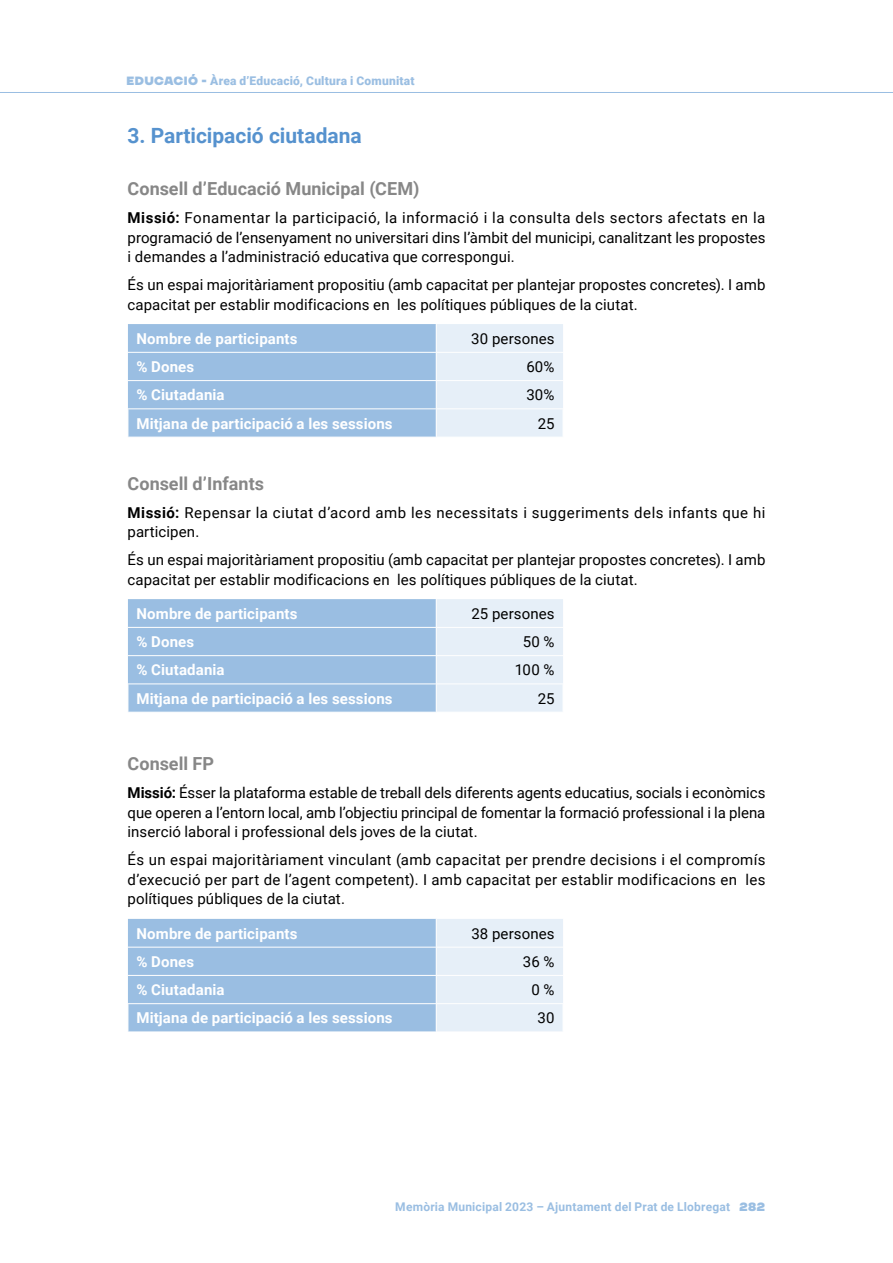
<style>
.page{position:relative;width:893px;height:1263px;background:#fff}
.page>*{position:absolute;margin:0;border:0;box-sizing:border-box;transform-origin:0 0}
.pa_de_text{font:700 21px "Roboto";color:#5692ce}
.pa_de_text-2{font:700 18px "Roboto";color:#878787}
.pa_de_text-3{font:15px/19.5px "Roboto";letter-spacing:.005em;color:#000;text-align:justify}
.pa_de_text-4{font:700 15px "Roboto";letter-spacing:.01em;color:#fff}
.pa_de_text-5{font:15px/19.5px "Roboto";letter-spacing:.035em;color:#000}
.t1{font:700 12px "Roboto";letter-spacing:.015em;color:#9abee2}
.t2{font:900 12px "Roboto";letter-spacing:.015em;color:#9abee2}
.s1{font-family:"CHANEY";font-weight:400}
.s2{font-weight:700}
.s3{font-weight:400;color:#fff}
</style>
<div class="page">
<hr style="left:0;top:92px;width:893px;height:1px;background:#9abee2">
<svg style="left:128px;top:324px;width:435px;height:113px;background:#b2cde9"></svg>
<svg style="left:128px;top:599px;width:435px;height:113px;background:#b2cde9"></svg>
<svg style="left:128px;top:919px;width:435px;height:112px;background:#b2cde8"></svg>
<p class="t2" style="left:126px;top:72px;width:289px"><span class="s1">EDUCACIÓ -</span> Àrea d’Educació, Cultura i Comunitat</p>
<p class="pa_de_text" style="left:128px;top:121px;width:236px">3. Participació ciutadana</p>
<p class="pa_de_text-2" style="left:128px;top:176px;width:293px">Consell d’Educació Municipal (CEM)</p>
<p class="pa_de_text-3" style="left:128px;top:207px;width:639px"><span class="s2">Missió:</span> Fonamentar la participació, la informació i la consulta dels sectors afectats en la programació de l’ensenyament no universitari dins l’àmbit del municipi, canalitzant les propostes i demandes a l’administració educativa que correspongui.</p>
<p class="pa_de_text-3" style="left:128px;top:274px;width:639px">És un espai majoritàriament propositiu (amb capacitat per plantejar propostes concretes). I amb capacitat per establir modificacions en les polítiques públiques de la ciutat.</p>
<p class="pa_de_text-4" style="left:136px;top:328px;width:163px">Nombre de participants</p>
<p class="pa_de_text-3" style="left:471px;top:328px;width:85px">30 persones</p>
<p class="pa_de_text-4" style="left:136px;top:356px;width:59px">% Dones</p>
<p class="pa_de_text-3" style="left:526px;top:356px;width:30px">60%</p>
<p class="pa_de_text-4" style="left:136px;top:384px;width:90px">% Ciutadania</p>
<p class="pa_de_text-3" style="left:526px;top:385px;width:30px">30%</p>
<p class="pa_de_text-4" style="left:136px;top:413px;width:258px">Mitjana de participació a les sessions</p>
<p class="pa_de_text-3" style="left:538px;top:413px;width:18px">25</p>
<p class="pa_de_text-2" style="left:128px;top:471px;width:138px">Consell d’Infants</p>
<p class="pa_de_text-5" style="left:128px;top:502px;width:639px"><span class="s2">Missió:</span> Repensar la ciutat d’acord amb les necessitats i suggeriments dels infants que hi participen.</p>
<p class="pa_de_text-3" style="left:128px;top:549px;width:639px">És un espai majoritàriament propositiu (amb capacitat per plantejar propostes concretes). I amb capacitat per establir modificacions en les polítiques públiques de la ciutat.</p>
<p class="pa_de_text-4" style="left:136px;top:603px;width:163px">Nombre de participants</p>
<p class="pa_de_text-3" style="left:471px;top:603px;width:85px">25 persones</p>
<p class="pa_de_text-4" style="left:136px;top:631px;width:59px">% Dones</p>
<p class="pa_de_text-3" style="left:523px;top:631px;width:33px">50 %</p>
<p class="pa_de_text-4" style="left:136px;top:659px;width:90px">% Ciutadania</p>
<p class="pa_de_text-3" style="left:515px;top:660px;width:41px">100 %</p>
<p class="pa_de_text-4" style="left:136px;top:688px;width:258px">Mitjana de participació a les sessions</p>
<p class="pa_de_text-3" style="left:538px;top:688px;width:18px">25</p>
<p class="pa_de_text-2" style="left:128px;top:751px;width:88px">Consell FP</p>
<p class="pa_de_text-3" style="left:128px;top:783px;width:639px"><span class="s2">Missió:</span> Ésser la plataforma estable de treball dels diferents agents educatius, socials i econòmics que operen a l’entorn local, amb l’objectiu principal de fomentar la formació professional i la plena inserció laboral i professional dels joves de la ciutat.</p>
<p class="pa_de_text-3" style="left:128px;top:850px;width:639px">És un espai majoritàriament vinculant (amb capacitat per prendre decisions i el compromís d’execució per part de l’agent competent). I amb capacitat per establir modificacions en les polítiques públiques de la ciutat.</p>
<p class="pa_de_text-4" style="left:136px;top:923px;width:163px">Nombre de participants</p>
<p class="pa_de_text-3" style="left:471px;top:923px;width:85px">38 persones</p>
<p class="pa_de_text-4" style="left:136px;top:951px;width:59px">% Dones</p>
<p class="pa_de_text-3" style="left:523px;top:951px;width:33px">36 %</p>
<p class="pa_de_text-4" style="left:136px;top:979px;width:90px">% Ciutadania</p>
<p class="pa_de_text-3" style="left:531px;top:979px;width:25px">0 %</p>
<p class="pa_de_text-4" style="left:136px;top:1007px;width:258px">Mitjana de participació a les sessions</p>
<p class="pa_de_text-3" style="left:537px;top:1008px;width:19px">30</p>
<p class="t1" style="left:395px;top:1198px;width:372px">Memòria Municipal 2023 – Ajuntament del Prat de Llobregat <span class="s3">|</span> <span class="s1">282</span></p>
</div>
